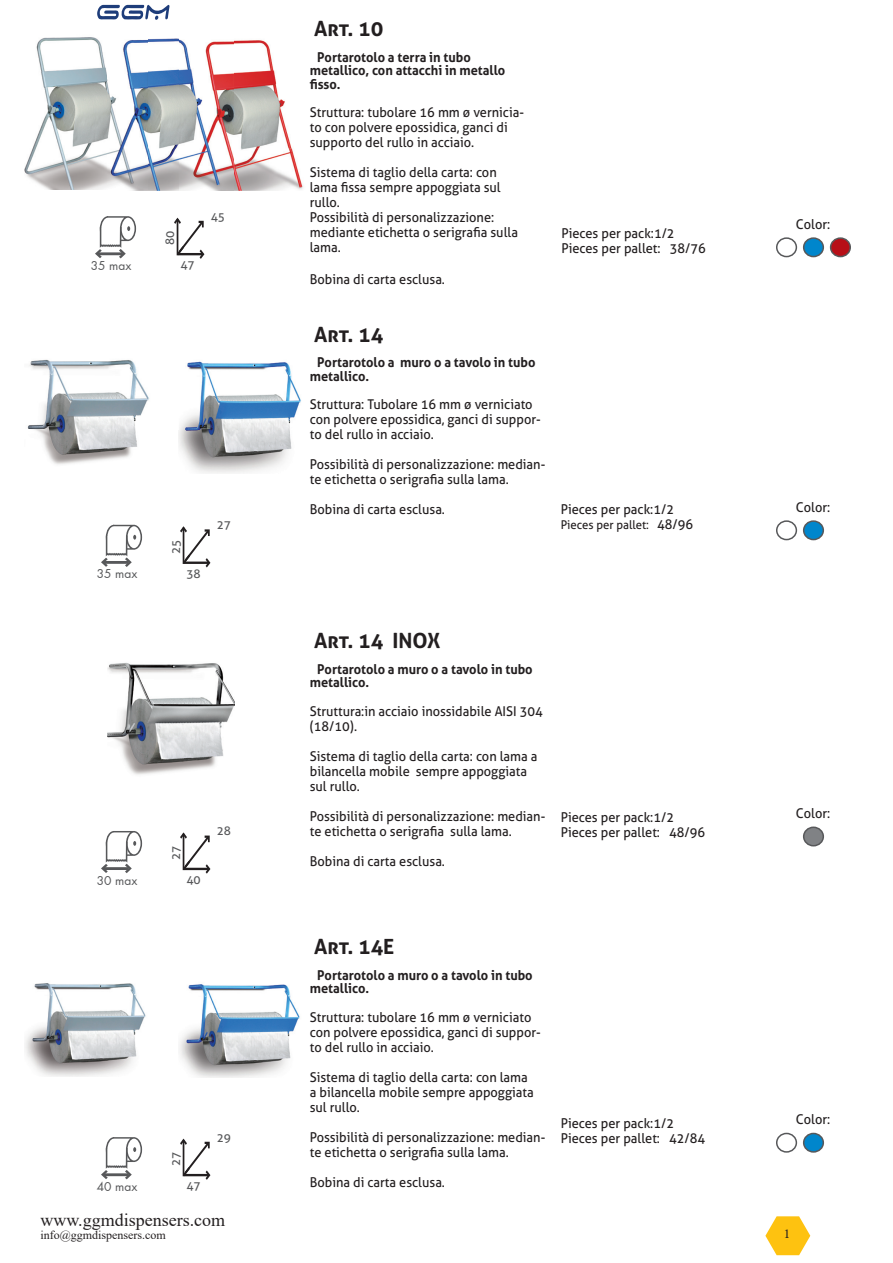
<style>
.page{position:relative;width:893px;height:1263px;background:#fff}
.page>*{position:absolute;margin:0;border:0;box-sizing:border-box;transform-origin:0 0}
.t1{font:700 21px "Aller";color:#231f20}
.t2{font:18px "Times New Roman";color:#231f20}
.t3{font:13.5px/15px "Aller";color:#231f20;scale:.95 1}
.t4{font:700 13.5px/13.5px "Aller";color:#231f20;scale:.95 1}
.t5{font:13.5px "Minion Pro";color:#231f20}
.t6{font:12px "Aller";color:#57585a}
.t7{font:12px "Times New Roman";color:#231f20}
.t8{font:12px "Aller";color:#231f20;scale:.95 1}
.t9{font:12px "Futura";color:#57585a}
.s1{font-size:13.5px}
</style>
<div class="page">
<svg style="left:765px;top:1216px;width:45px;height:39px"></svg>
<svg style="left:97px;top:5px;width:72px;height:15px"></svg>
<img style="left:36px;top:37px;width:71px;height:68px">
<img style="left:25px;top:105px;width:82px;height:85px">
<img style="left:233px;top:40px;width:59px;height:109px">
<img style="left:132px;top:149px;width:171px;height:42px">
<img style="left:147px;top:38px;width:33px;height:111px">
<img style="left:107px;top:40px;width:40px;height:150px">
<img style="left:180px;top:40px;width:53px;height:151px">
<div style="left:776px;top:237px;width:21px;height:20px;border:2px solid #57585a;border-radius:50%"></div>
<div style="left:804px;top:238px;width:19px;height:19px;background:#0086cc;border-radius:50%"></div>
<div style="left:803px;top:237px;width:21px;height:20px;border:2px solid #57585a;border-radius:50%"></div>
<div style="left:831px;top:238px;width:19px;height:19px;background:#b70f17;border-radius:50%"></div>
<div style="left:830px;top:237px;width:21px;height:20px;border:2px solid #57585a;border-radius:50%"></div>
<svg style="left:174px;top:218px;width:30px;height:41px"></svg>
<svg style="left:95px;top:216px;width:41px;height:42px"></svg>
<img style="left:27px;top:359px;width:122px;height:106px">
<img style="left:179px;top:361px;width:122px;height:112px">
<div style="left:776px;top:520px;width:21px;height:20px;border:2px solid #57585a;border-radius:50%"></div>
<div style="left:804px;top:521px;width:19px;height:19px;background:#0086cc;border-radius:50%"></div>
<div style="left:803px;top:520px;width:21px;height:20px;border:2px solid #57585a;border-radius:50%"></div>
<svg style="left:180px;top:526px;width:30px;height:41px"></svg>
<svg style="left:101px;top:525px;width:41px;height:42px"></svg>
<img style="left:107px;top:663px;width:128px;height:112px">
<div style="left:804px;top:827px;width:19px;height:19px;background:#808285;border-radius:50%"></div>
<div style="left:803px;top:826px;width:21px;height:20px;border:2px solid #57585a;border-radius:50%"></div>
<svg style="left:180px;top:832px;width:30px;height:42px"></svg>
<svg style="left:101px;top:831px;width:41px;height:42px"></svg>
<img style="left:25px;top:983px;width:121px;height:94px">
<img style="left:179px;top:984px;width:121px;height:94px">
<div style="left:776px;top:1133px;width:21px;height:20px;border:2px solid #57585a;border-radius:50%"></div>
<div style="left:804px;top:1133px;width:19px;height:19px;background:#0086cc;border-radius:50%"></div>
<div style="left:803px;top:1133px;width:21px;height:20px;border:2px solid #57585a;border-radius:50%"></div>
<svg style="left:180px;top:1138px;width:30px;height:42px"></svg>
<svg style="left:101px;top:1137px;width:41px;height:42px"></svg>
<p class="t9" style="left:91px;top:258px;width:42px">35 max</p>
<p class="t6" style="left:163px;top:245px;width:16px;rotate:-90deg">80</p>
<p class="t6" style="left:180px;top:258px;width:16px">47</p>
<p class="t6" style="left:211px;top:209px;width:16px">45</p>
<p class="t9" style="left:97px;top:566px;width:42px">35 max</p>
<p class="t6" style="left:169px;top:554px;width:16px;rotate:-90deg">25</p>
<p class="t6" style="left:186px;top:566px;width:16px">38</p>
<p class="t6" style="left:217px;top:518px;width:16px">27</p>
<p class="t9" style="left:97px;top:872px;width:42px">30 max</p>
<p class="t6" style="left:169px;top:860px;width:16px;rotate:-90deg">27</p>
<p class="t6" style="left:186px;top:872px;width:16px">40</p>
<p class="t6" style="left:217px;top:824px;width:16px">28</p>
<p class="t9" style="left:97px;top:1178px;width:42px">40 max</p>
<p class="t6" style="left:169px;top:1166px;width:16px;rotate:-90deg">27</p>
<p class="t6" style="left:186px;top:1179px;width:16px">47</p>
<p class="t6" style="left:217px;top:1130px;width:16px">29</p>
<h2 class="t2" style="left:40px;top:1207px;width:186px">www.ggmdispensers.com</h2>
<p class="t7" style="left:40px;top:1226px;width:127px">info@ggmdispensers.com</p>
<h1 class="t1" style="left:314px;top:16px;width:71px">ART. 10</h1>
<p class="t4" style="left:310px;top:50px;width:207px;text-indent:8px">Portarotolo a terra in tubo metallico, con attacchi in metallo fisso.</p>
<p class="t3" style="left:310px;top:105px;width:227px">Struttura: tubolare 16 mm ø vernicia&shy;to con polvere epossidica, ganci di supporto del rullo in acciaio.</p>
<p class="t3" style="left:310px;top:165px;width:221px">Sistema di taglio della carta: con lama fissa sempre appoggiata sul rullo.<br>Possibilità di personalizzazione: mediante etichetta o serigrafia sulla lama.</p>
<p class="t3" style="left:310px;top:271px;width:144px">Bobina di carta esclusa.</p>
<h1 class="t1" style="left:314px;top:322px;width:71px">ART. 14</h1>
<p class="t4" style="left:310px;top:356px;width:239px;text-indent:8px">Portarotolo a muro o a tavolo in tubo metallico.</p>
<p class="t3" style="left:310px;top:397px;width:245px">Struttura: Tubolare 16 mm ø verniciato con polvere epossidica, ganci di suppor&shy;to del rullo in acciaio.</p>
<p class="t3" style="left:310px;top:457px;width:249px">Possibilità di personalizzazione: median&shy;te etichetta o serigrafia sulla lama.</p>
<p class="t3" style="left:310px;top:502px;width:144px">Bobina di carta esclusa.</p>
<p class="t3" style="left:561px;top:226px;width:153px">Pieces per pack:1/2<br>Pieces per pallet: 38/76</p>
<p class="t3" style="left:796px;top:217px;width:38px">Color:</p>
<p class="t3" style="left:561px;top:502px;width:121px">Pieces per pack:1/2</p>
<p class="t3" style="left:796px;top:500px;width:38px">Color:</p>
<p class="t8" style="left:561px;top:518px;width:141px">Pieces per pallet: <span class="s1">48/96</span></p>
<h1 class="t1" style="left:314px;top:628px;width:128px">ART. 14 INOX</h1>
<p class="t4" style="left:310px;top:662px;width:236px;text-indent:8px">Portarotolo a muro o a tavolo in tubo metallico.</p>
<p class="t3" style="left:310px;top:703px;width:247px">Struttura:in acciaio inossidabile AISI 304 (18/10).</p>
<p class="t3" style="left:310px;top:748px;width:241px">Sistema di taglio della carta: con lama a bilancella mobile sempre appoggiata sul rullo.</p>
<p class="t3" style="left:310px;top:808px;width:249px">Possibilità di personalizzazione: median&shy;te etichetta o serigrafia sulla lama.</p>
<p class="t3" style="left:310px;top:853px;width:144px">Bobina di carta esclusa.</p>
<p class="t3" style="left:561px;top:810px;width:153px">Pieces per pack:1/2<br>Pieces per pallet: 48/96</p>
<h1 class="t1" style="left:314px;top:934px;width:82px">ART. 14E</h1>
<p class="t4" style="left:310px;top:968px;width:236px;text-indent:8px">Portarotolo a muro o a tavolo in tubo metallico.</p>
<p class="t3" style="left:310px;top:1009px;width:245px">Struttura: tubolare 16 mm ø verniciato con polvere epossidica, ganci di suppor&shy;to del rullo in acciaio.</p>
<p class="t3" style="left:310px;top:1069px;width:237px">Sistema di taglio della carta: con lama a bilancella mobile sempre appoggiata sul rullo.</p>
<p class="t3" style="left:310px;top:1129px;width:249px">Possibilità di personalizzazione: median&shy;te etichetta o serigrafia sulla lama.</p>
<p class="t3" style="left:310px;top:1174px;width:144px">Bobina di carta esclusa.</p>
<p class="t3" style="left:561px;top:1116px;width:153px">Pieces per pack:1/2<br>Pieces per pallet: 42/84</p>
<p class="t3" style="left:796px;top:806px;width:38px">Color:</p>
<p class="t3" style="left:796px;top:1112px;width:38px">Color:</p>
<p class="t5" style="left:784px;top:1224px;width:8px">1</p>
</div>
